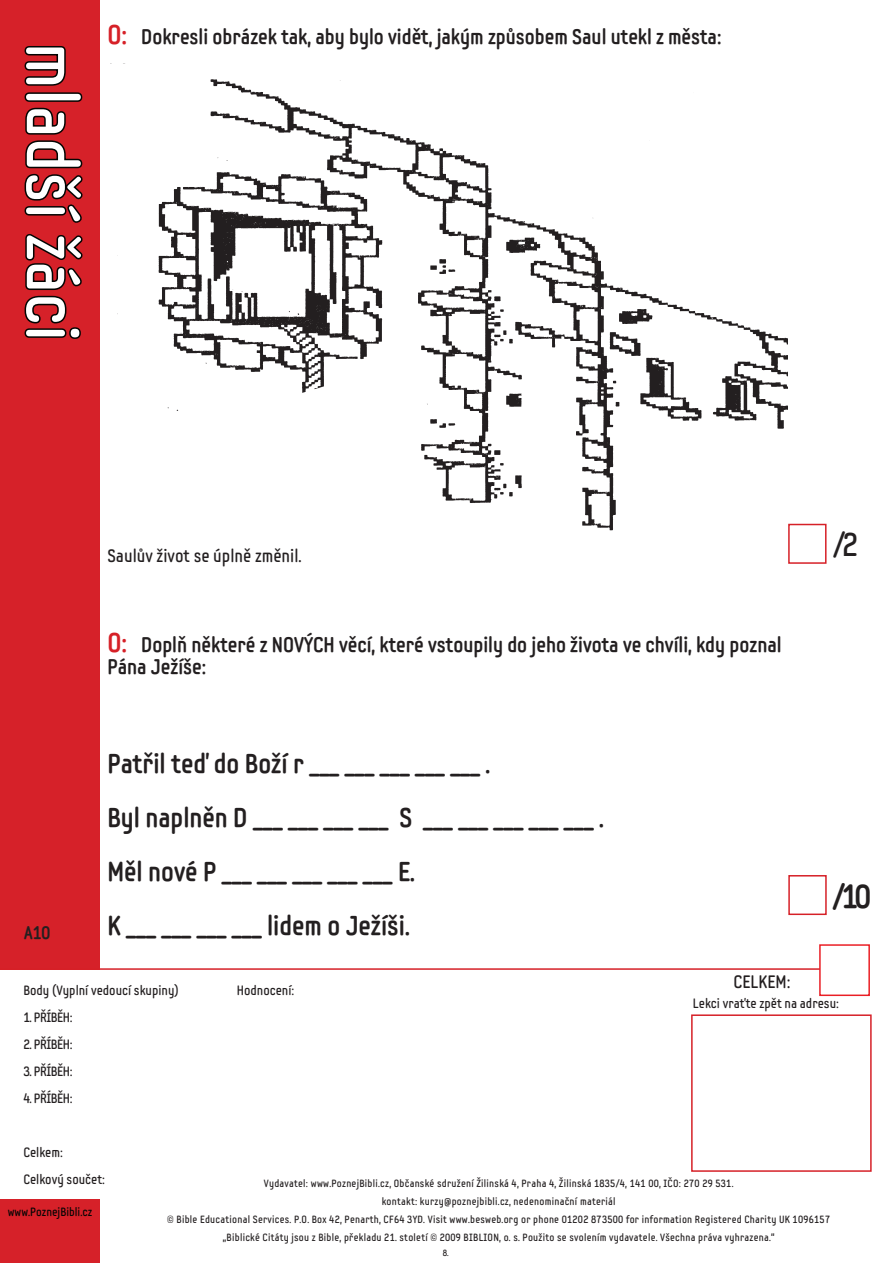
<style>
.page{position:relative;width:893px;height:1263px;background:#fff}
.page>*{position:absolute;margin:0;border:0;box-sizing:border-box;transform-origin:0 0}
.t1{font:72px "Samsung Imagination Condensed";color:#fff}
.t2{font:700 33px "Samsung Imagination Condensed";color:#231f20}
.t3{font:33px "Samsung Imagination Condensed";color:#231f20}
.t4{font:700 27px/54px "Samsung Imagination Condensed";color:#231f20}
.t5{font:700 21px/22.5px "Samsung Imagination Condensed";color:#231f20}
.t6{font:18px "Samsung Imagination Condensed";color:#231f20}
.t7{font:700 18px "Samsung Imagination Condensed";color:#231f20}
.t8{font:13.5px/27px "Samsung Imagination Condensed";color:#231f20}
.t9{font:12px "Samsung Imagination Condensed";color:#060504}
.t10{font:10.5px/18px "Samsung Imagination Condensed";letter-spacing:.025em;color:#231f20;text-align:center}
.t11{font:9px "Samsung Imagination Condensed";color:#231f20}
.s1{font-size:27px;color:#d62027}
</style>
<div class="page">
<div style="left:1px;top:0;width:99px;height:1263px;background:#d62129"></div>
<div style="left:691px;top:1014px;width:181px;height:158px;border:2px solid #d62027"></div>
<div style="left:0;top:971px;width:213px;height:228px;background:#fff"></div>
<hr style="left:0;top:968px;width:861px;height:2px;background:#d62027">
<svg style="left:24px;top:46px;width:42px;height:40px"></svg>
<div style="left:25px;top:92px;width:57px;height:10px;border:3px solid #040503;border-radius:3px"></div>
<svg style="left:24px;top:107px;width:59px;height:116px"></svg>
<svg style="left:24px;top:234px;width:59px;height:105px"></svg>
<div style="left:820px;top:945px;width:49px;height:50px;background:#fff"></div>
<div style="left:819px;top:944px;width:51px;height:52px;border:2px solid #ea1f25"></div>
<div style="left:788px;top:875px;width:39px;height:40px;border:2px solid #d62027"></div>
<div style="left:788px;top:524px;width:38px;height:40px;border:2px solid #d62027"></div>
<div style="left:118px;top:27px;width:13px;height:12px;border:9px solid #fff;border-radius:2px"></div>
<div style="left:118px;top:37px;width:13px;height:12px;border:9px solid #fff;border-radius:2px"></div>
<div style="left:118px;top:634px;width:13px;height:13px;border:9px solid #fff;border-radius:2px"></div>
<div style="left:118px;top:644px;width:13px;height:13px;border:9px solid #fff;border-radius:2px"></div>
<img style="left:110px;top:63px;width:677px;height:468px">
<h1 class="t1" style="left:98px;top:42px;width:300px;rotate:90deg">mladší žáci</h1>
<h3 class="t5" style="left:107px;top:26px;width:616px"><span class="s1">O:</span> Dokresli obrázek tak, aby bylo vidět, jakým způsobem Saul utekl z města:</h3>
<h3 class="t7" style="left:24px;top:921px;width:28px">A10</h3>
<h3 class="t6" style="left:107px;top:544px;width:196px">Saulův život se úplně změnil.</h3>
<h3 class="t5" style="left:107px;top:633px;width:676px"><span class="s1">O:</span> Doplň některé z NOVÝCH věcí, které vstoupily do jeho života ve chvíli, kdy poznal<br>Pána Ježíše:</h3>
<h3 class="t4" style="left:107px;top:737px;width:498px">Patřil teď do Boží r ___ ___ ___ ___ ___ .<br>Byl naplněn D ___ ___ ___ ___ S ___ ___ ___ ___ ___ .<br>Měl nové P ___ ___ ___ ___ ___ E.<br>K ___ ___ ___ ___ lidem o Ježíši.</h3>
<h2 class="t3" style="left:833px;top:524px;width:27px">/2</h2>
<h2 class="t2" style="left:833px;top:875px;width:40px">/10</h2>
<p class="t8" style="left:23px;top:976px;width:157px">Body (Vyplní vedoucí skupiny)</p>
<p class="t8" style="left:23px;top:1003px;width:51px">1. PŘÍBĚH:</p>
<p class="t8" style="left:23px;top:1030px;width:51px">2. PŘÍBĚH:</p>
<p class="t8" style="left:23px;top:1057px;width:51px">3. PŘÍBĚH:</p>
<p class="t8" style="left:23px;top:1084px;width:51px">4. PŘÍBĚH:</p>
<p class="t8" style="left:237px;top:977px;width:59px">Hodnocení:</p>
<h3 class="t6" style="left:733px;top:970px;width:59px">CELKEM:</h3>
<p class="t8" style="left:693px;top:990px;width:148px">Lekci vraťte zpět na adresu:</p>
<p class="t8" style="left:23px;top:1138px;width:83px">Celkem:<br>Celkový součet:</p>
<p class="t9" style="left:8px;top:1204px;width:86px">www.PoznejBibli.cz</p>
<p class="t10" style="left:167px;top:1174px;width:664px">Vydavatel: www.PoznejBibli.cz, Občanské sdružení Žilinská 4, Praha 4, Žilinská 1835/4, 141 00, IČO: 270 29 531.<br>kontakt: kurzy@poznejbibli.cz, nedenominační materiál<br>© Bible Educational Services. P.O. Box 42, Penarth, CF64 3YD. Visit www.besweb.org or phone 01202 873500 for information Registered Charity UK 1096157 „Biblické Citáty jsou z Bible, překladu 21. století © 2009 BIBLION, o. s. Použito se svolením vydavatele. Všechna práva vyhrazena.“</p>
<p class="t11" style="left:443px;top:1247px;width:7px">8.</p>
</div>
